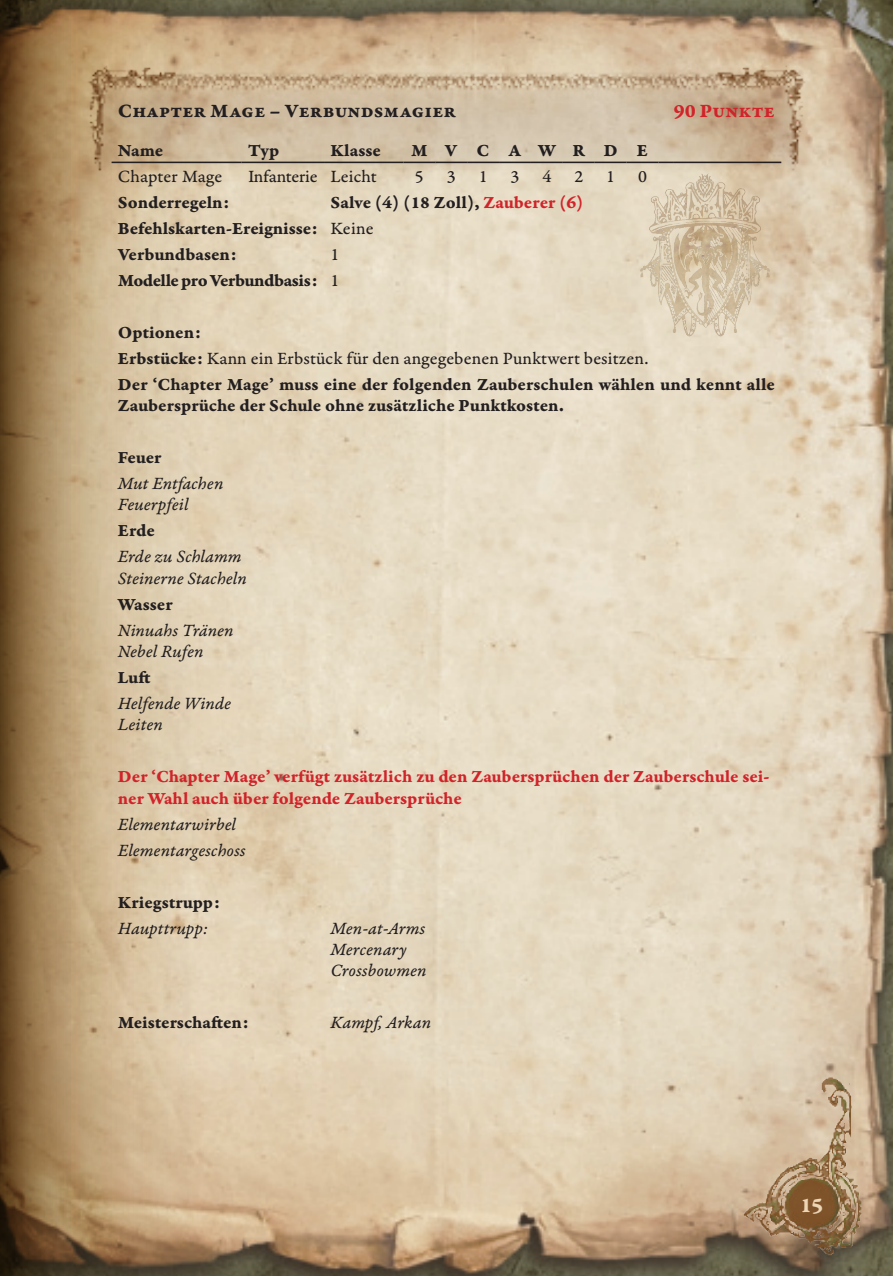
<style>
.page{position:relative;width:893px;height:1276px;background:#fff}
.page>*{position:absolute;margin:0;border:0;box-sizing:border-box;transform-origin:0 0}
.t1{font:22.5px "Garamond Premr Pro Bd Capt";color:#ecd6b6}
.ConText{font:20.25px "Garamond Premr Pro Bd Capt";color:#231f20}
.ConText-2{font:20.25px "Garamond Premr Pro Bd Capt";color:#d1232a}
.ConText-3{font:18.22px/21.4px "Garamond Premr Pro Bd Capt";letter-spacing:-.005em;color:#231f20}
.ConText-4{font:18.22px/21.4px "Garamond Premr Pro It Capt";color:#231f20}
.ConText-5{font:18.22px/21.4px "Garamond Premr Pro Bd Capt";color:#d1232a}
.ConText-6{font:18.22px "Garamond Premr Pro Capt";color:#231f20}
.ConTable{font:18.22px "Garamond Premr Pro Bd Capt";color:#231f20}
.ConTable-2{font:18.22px "Garamond Premr Pro Capt";color:#231f20}
.s1{color:#d1232a}
.s2{font-family:"Garamond Premr Pro Bd Capt"}
</style>
<div class="page">
<img style="left:225px;top:0;width:668px;height:1276px">
<svg style="left:112px;top:0;width:113px;height:1276px;background:#d5c2a2"></svg>
<svg style="left:1px;top:0;width:111px;height:1276px;background:#a0845d"></svg>
<svg style="left:0;top:0;width:1px;height:1276px"></svg>
<img style="left:695px;top:998px;width:172px;height:265px">
<img style="left:65px;top:64px;width:762px;height:181px">
<img style="left:630px;top:164px;width:150px;height:181px">
<hr style="left:112px;top:162px;width:130px;height:1px;background:#231f20">
<hr style="left:242px;top:162px;width:82px;height:1px;background:#231f20">
<hr style="left:324px;top:162px;width:79px;height:1px;background:#231f20">
<hr style="left:403px;top:162px;width:32px;height:1px;background:#231f20">
<hr style="left:435px;top:162px;width:32px;height:1px;background:#231f20">
<hr style="left:467px;top:162px;width:32px;height:1px;background:#231f20">
<hr style="left:499px;top:162px;width:32px;height:1px;background:#231f20">
<hr style="left:531px;top:162px;width:32px;height:1px;background:#231f20">
<hr style="left:563px;top:162px;width:32px;height:1px;background:#231f20">
<hr style="left:595px;top:162px;width:32px;height:1px;background:#231f20">
<hr style="left:627px;top:162px;width:31px;height:1px;background:#231f20">
<svg style="left:658px;top:162px;width:16px;height:1px"></svg>
<hr style="left:674px;top:162px;width:107px;height:1px;background:#231f20">
<p class="ConText" style="left:118px;top:98px;width:340px">Chapter Mage – Verbundsmagier</p>
<p class="ConText-2" style="left:674px;top:98px;width:103px">90 Punkte</p>
<p class="ConTable" style="left:118px;top:139px;width:47px">Name</p>
<p class="ConTable" style="left:248px;top:139px;width:33px">Typ</p>
<p class="ConTable" style="left:330px;top:139px;width:52px">Klasse</p>
<p class="ConTable" style="left:411px;top:139px;width:18px">M</p>
<p class="ConTable" style="left:445px;top:139px;width:14px">V</p>
<p class="ConTable" style="left:477px;top:139px;width:14px">C</p>
<p class="ConTable" style="left:508px;top:139px;width:14px">A</p>
<p class="ConTable" style="left:538px;top:139px;width:19px">W</p>
<p class="ConTable" style="left:572px;top:139px;width:14px">R</p>
<p class="ConTable" style="left:604px;top:139px;width:15px">D</p>
<p class="ConTable" style="left:637px;top:139px;width:13px">E</p>
<p class="ConText-6" style="left:118px;top:165px;width:106px">Chapter Mage</p>
<p class="ConText-6" style="left:248px;top:165px;width:71px">Infanterie</p>
<p class="ConText-6" style="left:330px;top:165px;width:48px">Leicht</p>
<p class="ConTable-2" style="left:415px;top:165px;width:10px">5</p>
<p class="ConTable-2" style="left:447px;top:165px;width:10px">3</p>
<p class="ConTable-2" style="left:479px;top:165px;width:10px">1</p>
<p class="ConTable-2" style="left:511px;top:165px;width:10px">3</p>
<p class="ConTable-2" style="left:542px;top:165px;width:10px">4</p>
<p class="ConTable-2" style="left:574px;top:165px;width:10px">2</p>
<p class="ConTable-2" style="left:606px;top:165px;width:10px">1</p>
<p class="ConTable-2" style="left:638px;top:165px;width:10px">0</p>
<p class="ConText-3" style="left:118px;top:192px;width:113px">Sonderregeln:</p>
<p class="ConText-3" style="left:330px;top:192px;width:255px">Salve (4) (18 Zoll), <span class="s1">Zauberer (6)</span></p>
<p class="ConText-3" style="left:118px;top:218px;width:201px">Befehlskarten-Ereignisse:</p>
<p class="ConText-6" style="left:330px;top:217px;width:45px">Keine</p>
<p class="ConText-3" style="left:118px;top:244px;width:120px">Verbundbasen:</p>
<p class="ConText-6" style="left:330px;top:243px;width:10px">1</p>
<p class="ConText-3" style="left:118px;top:270px;width:201px">Modelle pro Verbundbasis:</p>
<p class="ConText-6" style="left:330px;top:269px;width:10px">1</p>
<p class="ConText-3" style="left:118px;top:322px;width:84px">Optionen:</p>
<p class="ConText-6" style="left:118px;top:347px;width:532px"><span class="s2">Erbstücke:</span> Kann ein Erbstück für den angegebenen Punktwert besitzen.</p>
<p class="ConText-3" style="left:118px;top:373px;width:659px">Der ‘Chapter Mage’ muss eine der folgenden Zauberschulen wählen und kennt alle<br>Zaubersprüche der Schule ohne zusätzliche Punktkosten.</p>
<p class="ConText-3" style="left:118px;top:447px;width:45px">Feuer</p>
<p class="ConText-4" style="left:118px;top:474px;width:107px">Mut Entfachen</p>
<p class="ConText-4" style="left:118px;top:495px;width:72px">Feuerpfeil</p>
<p class="ConText-3" style="left:118px;top:520px;width:39px">Erde</p>
<p class="ConText-4" style="left:118px;top:547px;width:125px">Erde zu Schlamm</p>
<p class="ConText-4" style="left:118px;top:568px;width:130px">Steinerne Stacheln</p>
<p class="ConText-3" style="left:118px;top:593px;width:56px">Wasser</p>
<p class="ConText-4" style="left:118px;top:620px;width:117px">Ninuahs Tränen</p>
<p class="ConText-4" style="left:118px;top:642px;width:87px">Nebel Rufen</p>
<p class="ConText-3" style="left:118px;top:667px;width:34px">Luft</p>
<p class="ConText-4" style="left:118px;top:693px;width:115px">Helfende Winde</p>
<p class="ConText-4" style="left:118px;top:715px;width:46px">Leiten</p>
<p class="ConText-5" style="left:118px;top:766px;width:653px">Der ‘Chapter Mage’ verfügt zusätzlich zu den Zaubersprüchen der Zauberschule sei&shy;ner Wahl auch über folgende Zaubersprüche</p>
<p class="ConText-4" style="left:118px;top:814px;width:120px">Elementarwirbel</p>
<p class="ConText-4" style="left:118px;top:840px;width:129px">Elementargeschoss</p>
<p class="ConText-3" style="left:118px;top:891px;width:103px">Kriegstrupp:</p>
<p class="ConText-4" style="left:118px;top:918px;width:92px">Haupttrupp:</p>
<p class="ConText-4" style="left:330px;top:918px;width:96px">Men-at-Arms</p>
<p class="ConText-4" style="left:330px;top:939px;width:98px">Mercenary<br>Crossbowmen</p>
<p class="ConText-3" style="left:118px;top:1012px;width:132px">Meisterschaften:</p>
<p class="ConText-4" style="left:330px;top:1013px;width:102px">Kampf, Arkan</p>
<p class="t1" style="left:800px;top:1191px;width:25px">15</p>
</div>
